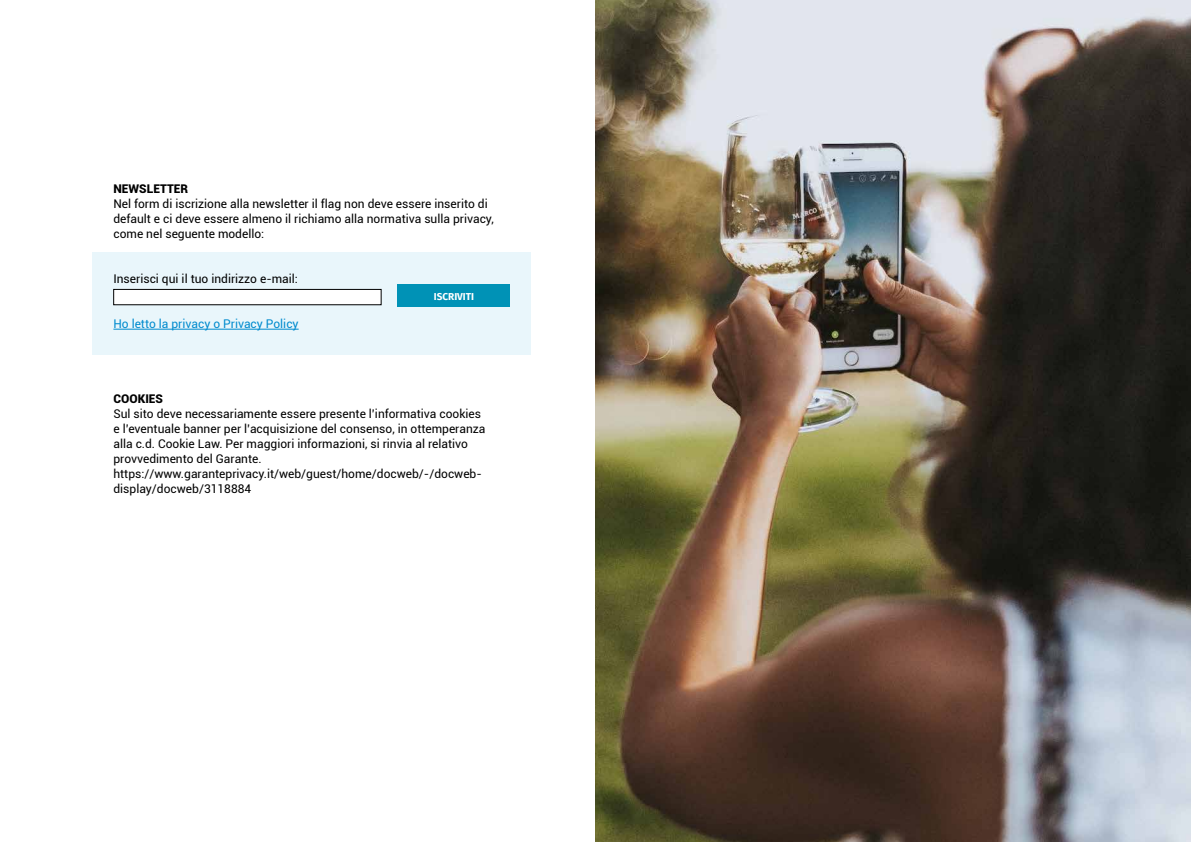
<style>
.page{position:relative;width:1191px;height:842px;background:#fff}
.page>*{position:absolute;margin:0;border:0;box-sizing:border-box;transform-origin:0 0}
.t1{font:12px/15px "Roboto";color:#000}
.t2{font:12px "Roboto";color:#008bce}
.t3{font:900 12px "Roboto";color:#000}
.t4{font:700 10px "Fira Sans";color:#fff}
</style>
<div class="page">
<div style="left:92px;top:253px;width:439px;height:102px;background:#e9f6fb"></div>
<hr style="left:113px;top:329px;width:186px;height:1px;background:#008bce">
<div style="left:113px;top:289px;width:268px;height:16px;background:#fff;border:1px solid #000"></div>
<div style="left:397px;top:285px;width:113px;height:22px;background:#0092b6"></div>
<img style="left:595px;top:0;width:596px;height:842px">
<p class="t3" style="left:113px;top:180px;width:76px">NEWSLETTER</p>
<p class="t1" style="left:113px;top:196px;width:382px">Nel form di iscrizione alla newsletter il flag non deve essere inserito di default e ci deve essere almeno il richiamo alla normativa sulla privacy, come nel seguente modello:</p>
<p class="t1" style="left:113px;top:271px;width:186px">Inserisci qui il tuo indirizzo e-mail:</p>
<p class="t2" style="left:113px;top:316px;width:187px">Ho letto la privacy o Privacy Policy</p>
<p class="t4" style="left:434px;top:288px;width:42px">ISCRIVITI</p>
<p class="t3" style="left:113px;top:390px;width:51px">COOKIES</p>
<p class="t1" style="left:113px;top:406px;width:373px">Sul sito deve necessariamente essere presente l’informativa cookies e l’eventuale banner per l’acquisizione del consenso, in ottemperanza alla c.d. Cookie Law. Per maggiori informazioni, si rinvia al relativo provvedimento del Garante. https://www.garanteprivacy.it/web/guest/home/docweb/-/docweb&shy;display/docweb/3118884</p>
</div>
